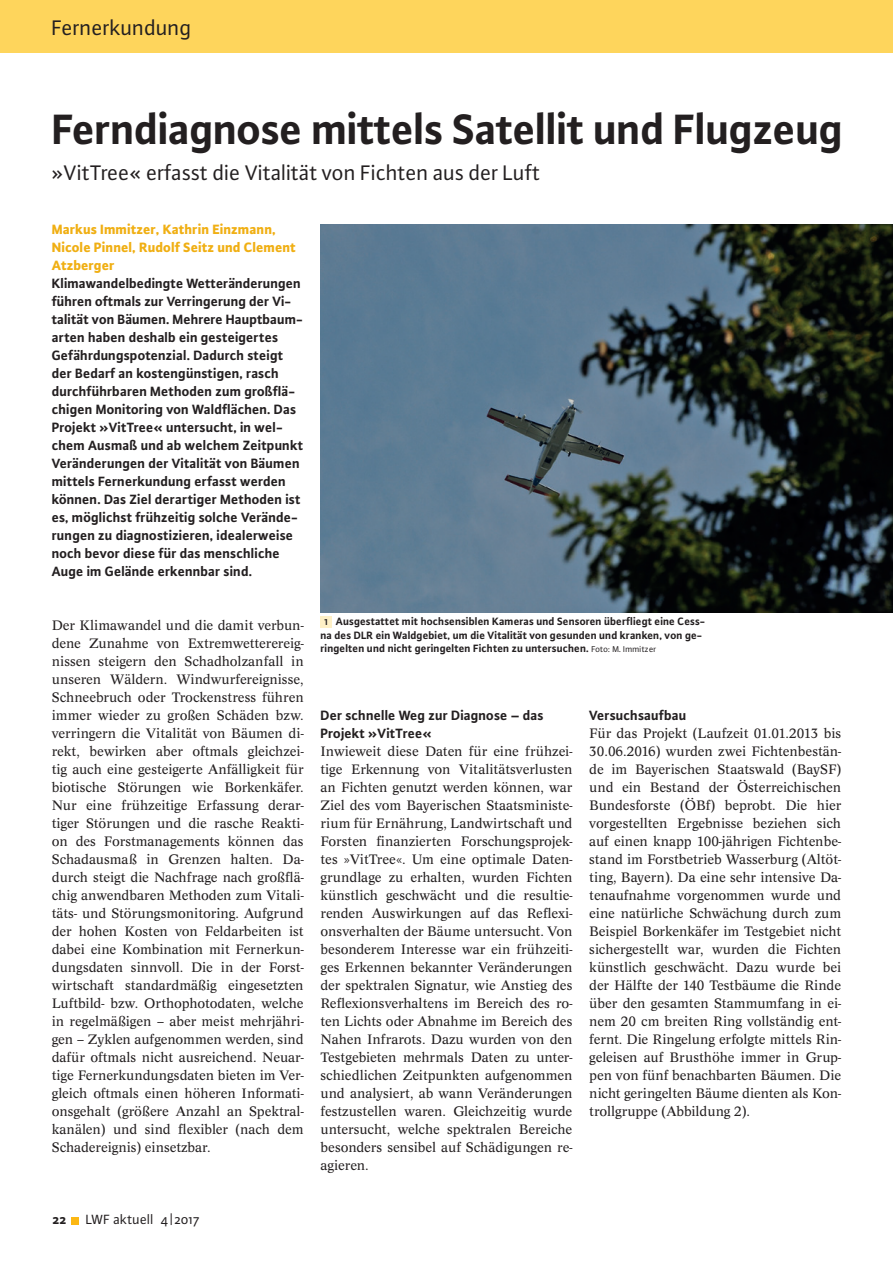
<style>
.page{position:relative;width:893px;height:1263px;background:#fff}
.page>*{position:absolute;margin:0;border:0;box-sizing:border-box;transform-origin:0 0}
.t1{font:700 45px "Plus Sans Pro";letter-spacing:-.015em;color:#231f20}
.t2{font:22.5px "Plus Sans Pro";letter-spacing:-.01em;color:#231f20}
.t3{font:14.25px/18px "Concept";letter-spacing:-.005em;color:#231f20;text-align:justify}
.t4{font:700 14.25px/18px "Plus Sans Pro";color:#231f20}
.t5{font:800 14.25px/18px "Plus Sans Pro";color:#f0af13}
.t6{font:14.25px "Plus Sans Pro";color:#231f20}
.t7{font:700 11.25px/13.5px "Plus Sans Pro";color:#231f20}
.s1{font-size:9px}
.s2{font-weight:400;font-size:9px}
</style>
<div class="page">
<div style="left:0;top:0;width:893px;height:53px;background:#fed55c"></div>
<div style="left:71px;top:1217px;width:8px;height:7px;background:#fcb814"></div>
<img style="left:320px;top:224px;width:573px;height:388px">
<div style="left:320px;top:616px;width:12px;height:11px;background:#fef0c6"></div>
<h2 class="t2" style="left:52px;top:12px;width:141px">Fernerkundung</h2>
<h1 class="t1" style="left:52px;top:95px;width:793px">Ferndiagnose mittels Satellit und Flugzeug</h1>
<h2 class="t2" style="left:52px;top:158px;width:490px">»VitTree« erfasst die Vitalität von Fichten aus der Luft</h2>
<p class="t5" style="left:52px;top:219px;width:246px">Markus Immitzer, Kathrin Einzmann,<br>Nicole Pinnel, Rudolf Seitz und Clement<br>Atzberger</p>
<p class="t4" style="left:52px;top:273px;width:253px">Klimawandelbedingte Wetteränderungen führen oftmals zur Verringerung der Vi&shy;talität von Bäumen. Mehrere Hauptbaum&shy;arten haben deshalb ein gesteigertes Gefährdungspotenzial. Dadurch steigt der Bedarf an kostengünstigen, rasch durchführbaren Methoden zum großflä&shy;chigen Monitoring von Waldflächen. Das Projekt »VitTree« untersucht, in wel&shy;chem Ausmaß und ab welchem Zeitpunkt Veränderungen der Vitalität von Bäumen mittels Fernerkundung erfasst werden können. Das Ziel derartiger Methoden ist es, möglichst frühzeitig solche Verände&shy;rungen zu diagnostizieren, idealerweise noch bevor diese für das menschliche Auge im Gelände erkennbar sind.</p>
<p class="t3" style="left:52px;top:616px;width:253px">Der Klimawandel und die damit verbun&shy;dene Zunahme von Extremwetterereig&shy;nissen steigern den Schadholzanfall in unseren Wäldern. Windwurfereignisse, Schneebruch oder Trockenstress führen immer wieder zu großen Schäden bzw. verringern die Vitalität von Bäumen di&shy;rekt, bewirken aber oftmals gleichzei&shy;tig auch eine gesteigerte Anfälligkeit für biotische Störungen wie Borkenkäfer.<br>Nur eine frühzeitige Erfassung derar&shy;tiger Störungen und die rasche Reakti&shy;on des Forstmanagements können das Schadausmaß in Grenzen halten. Da&shy;durch steigt die Nachfrage nach großflä&shy;chig anwendbaren Methoden zum Vitali&shy;täts- und Störungsmonitoring. Aufgrund der hohen Kosten von Feldarbeiten ist dabei eine Kombination mit Fernerkun&shy;dungsdaten sinnvoll. Die in der Forst&shy;wirtschaft standardmäßig eingesetzten Luftbild- bzw. Orthophotodaten, welche in regelmäßigen – aber meist mehrjähri&shy;gen – Zyklen aufgenommen werden, sind dafür oftmals nicht ausreichend. Neuar&shy;tige Fernerkundungsdaten bieten im Ver&shy;gleich oftmals einen höheren Informati&shy;onsgehalt (größere Anzahl an Spektral&shy;kanälen) und sind flexibler (nach dem Schadereignis) einsetzbar.</p>
<p class="t4" style="left:52px;top:1209px;width:16px">22</p>
<p class="t6" style="left:86px;top:1210px;width:116px">LWF aktuell 4|2017</p>
<p class="t7" style="left:320px;top:614px;width:386px;text-indent:4px"><span class="s1">1</span> Ausgestattet mit hochsensiblen Kameras und Sensoren überfliegt eine Cess&shy;na des DLR ein Waldgebiet, um die Vitalität von gesunden und kranken, von ge&shy;ringelten und nicht geringelten Fichten zu untersuchen. <span class="s2">Foto: M. Immitzer</span></p>
<p class="t4" style="left:320px;top:705px;width:225px">Der schnelle Weg zur Diagnose – das<br>Projekt »VitTree«</p>
<p class="t3" style="left:320px;top:742px;width:253px">Inwieweit diese Daten für eine frühzei&shy;tige Erkennung von Vitalitätsverlusten an Fichten genutzt werden können, war Ziel des vom Bayerischen Staatsministe&shy;rium für Ernährung, Landwirtschaft und Forsten finanzierten Forschungsprojek&shy;tes »VitTree«. Um eine optimale Daten&shy;grundlage zu erhalten, wurden Fichten künstlich geschwächt und die resultie&shy;renden Auswirkungen auf das Reflexi&shy;onsverhalten der Bäume untersucht. Von besonderem Interesse war ein frühzeiti&shy;ges Erkennen bekannter Veränderungen der spektralen Signatur, wie Anstieg des Reflexionsverhaltens im Bereich des ro&shy;ten Lichts oder Abnahme im Bereich des Nahen Infrarots. Dazu wurden von den Testgebieten mehrmals Daten zu unter&shy;schiedlichen Zeitpunkten aufgenommen und analysiert, ab wann Veränderungen festzustellen waren. Gleichzeitig wurde untersucht, welche spektralen Bereiche besonders sensibel auf Schädigungen re&shy;agieren.</p>
<p class="t4" style="left:589px;top:705px;width:99px">Versuchsaufbau</p>
<p class="t3" style="left:589px;top:724px;width:253px">Für das Projekt (Laufzeit 01.01.2013 bis 30.06.2016) wurden zwei Fichtenbestän&shy;de im Bayerischen Staatswald (BaySF) und ein Bestand der Österreichischen Bundesforste (ÖBf) beprobt. Die hier vorgestellten Ergebnisse beziehen sich auf einen knapp 100-jährigen Fichtenbe&shy;stand im Forstbetrieb Wasserburg (Altöt&shy;ting, Bayern). Da eine sehr intensive Da&shy;tenaufnahme vorgenommen wurde und eine natürliche Schwächung durch zum Beispiel Borkenkäfer im Testgebiet nicht sichergestellt war, wurden die Fichten künstlich geschwächt. Dazu wurde bei der Hälfte der 140 Testbäume die Rinde über den gesamten Stammumfang in ei&shy;nem 20 cm breiten Ring vollständig ent&shy;fernt. Die Ringelung erfolgte mittels Rin&shy;geleisen auf Brusthöhe immer in Grup&shy;pen von fünf benachbarten Bäumen. Die nicht geringelten Bäume dienten als Kon&shy;trollgruppe (Abbildung 2).</p>
</div>
